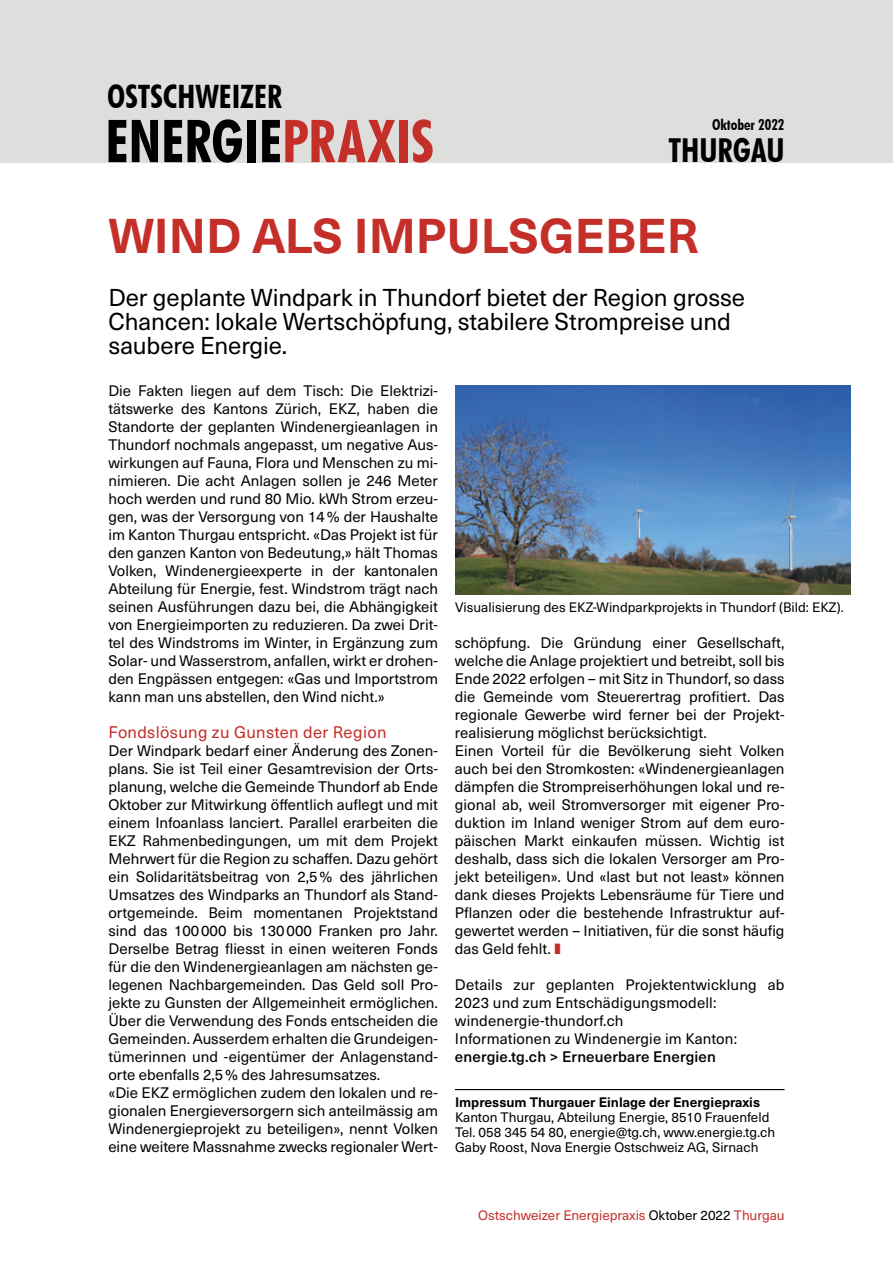
<style>
.page{position:relative;width:893px;height:1263px;background:#fff}
.page>*{position:absolute;margin:0;border:0;box-sizing:border-box;transform-origin:0 0}
.t1{font:700 condensed 59.25px "Futura BT";letter-spacing:-.005em;color:#000}
.t2{font:700 48px "Neue Haas Unica Pro";color:#c42f2a}
.t3{font:700 condensed 33px "Futura BT";color:#000}
.t4{font:700 condensed 32.25px "Futura BT";color:#000}
.t5{font:24px/24px "Neue Haas Unica Pro";letter-spacing:-.005em;color:#000}
.t6{font:16.5px "Neue Haas Unica Pro";letter-spacing:.02em;color:#c42f2a}
.t7{font:15px/18px "Neue Haas Unica Pro";color:#000}
.t8{font:500 15px "Neue Haas Unica Pro";letter-spacing:.01em;color:#000}
.t9{font:700 condensed 15px "Futura BT";color:#000}
.t10{font:13.5px/15px "Neue Haas Unica Pro";color:#000}
.t11{font:13.5px "Neue Haas Unica Pro";color:#c42f2a}
.t12{font:700 13.5px "Neue Haas Unica Pro";color:#000}
.s1{color:#c42f2a}
.s2{color:#000}
</style>
<div class="page">
<div style="left:0;top:0;width:893px;height:162px;background:#dededd"></div>
<hr style="left:455px;top:1089px;width:329px;height:1px;background:#000">
<img style="left:455px;top:386px;width:396px;height:208px">
<h3 class="t4" style="left:107px;top:77px;width:176px">OSTSCHWEIZER</h3>
<h1 class="t1" style="left:105px;top:105px;width:330px">ENERGIE<span class="s1">PRAXIS</span></h1>
<p class="t9" style="left:712px;top:116px;width:74px">Oktober 2022</p>
<h3 class="t3" style="left:668px;top:131px;width:118px">THURGAU</h3>
<h2 class="t2" style="left:108px;top:206px;width:592px">WIND ALS IMPULSGEBER</h2>
<h3 class="t5" style="left:108px;top:286px;width:638px">Der geplante Windpark in Thundorf bietet der Region grosse<br>Chancen: lokale Wertschöpfung, stabilere Strompreise und saubere Energie.</h3>
<p class="t7" style="left:108px;top:382px;width:331px;text-align:justify">Die Fakten liegen auf dem Tisch: Die Elektrizi&shy;tätswerke des Kantons Zürich, EKZ, haben die Standorte der geplanten Windenergieanlagen in Thundorf nochmals angepasst, um negative Aus&shy;wirkungen auf Fauna, Flora und Menschen zu mi&shy;nimieren. Die acht Anlagen sollen je 246 Meter hoch werden und rund 80 Mio. kWh Strom erzeu&shy;gen, was der Versorgung von 14% der Haushalte im Kanton Thurgau entspricht. «Das Projekt ist für den ganzen Kanton von Bedeutung,» hält Thomas Volken, Windenergieexperte in der kantonalen Abteilung für Energie, fest. Windstrom trägt nach seinen Ausführungen dazu bei, die Abhängigkeit von Energieimporten zu reduzieren. Da zwei Drit&shy;tel des Windstroms im Winter, in Ergänzung zum Solar- und Wasserstrom, anfallen, wirkt er drohen&shy;den Engpässen entgegen: «Gas und Importstrom kann man uns abstellen, den Wind nicht.»</p>
<p class="t6" style="left:108px;top:722px;width:280px">Fondslösung zu Gunsten der Region</p>
<p class="t7" style="left:108px;top:742px;width:331px">Der Windpark bedarf einer Änderung des Zonen&shy;plans. Sie ist Teil einer Gesamtrevision der Orts&shy;planung, welche die Gemeinde Thundorf ab Ende Oktober zur Mitwirkung öffentlich auflegt und mit einem Infoanlass lanciert. Parallel erarbeiten die EKZ Rahmenbedingungen, um mit dem Projekt Mehrwert für die Region zu schaffen. Dazu gehört ein Solidaritätsbeitrag von 2,5% des jährlichen Umsatzes des Windparks an Thundorf als Stand&shy;ortgemeinde. Beim momentanen Projektstand sind das 100000 bis 130000 Franken pro Jahr.<br>Derselbe Betrag fliesst in einen weiteren Fonds für die den Windenergieanlagen am nächsten ge&shy;legenen Nachbargemeinden. Das Geld soll Pro&shy;jekte zu Gunsten der Allgemeinheit ermöglichen.<br>Über die Verwendung des Fonds entscheiden die Gemeinden. Ausserdem erhalten die Grundeigen&shy;tümerinnen und -eigentümer der Anlagenstand&shy;orte ebenfalls 2,5% des Jahresumsatzes.<br>«Die EKZ ermöglichen zudem den lokalen und re&shy;gionalen Energieversorgern sich anteilmässig am Windenergieprojekt zu beteiligen», nennt Volken eine weitere Massnahme zwecks regionaler Wert-</p>
<p class="t10" style="left:455px;top:600px;width:390px">Visualisierung des EKZ-Windparkprojekts in Thundorf (Bild: EKZ).</p>
<p class="t7" style="left:455px;top:634px;width:331px">schöpfung. Die Gründung einer Gesellschaft, welche die Anlage projektiert und betreibt, soll bis Ende 2022 erfolgen – mit Sitz in Thundorf, so dass die Gemeinde vom Steuerertrag profitiert. Das regionale Gewerbe wird ferner bei der Projekt&shy;realisierung möglichst berücksichtigt.<br>Einen Vorteil für die Bevölkerung sieht Volken auch bei den Stromkosten: «Windenergieanlagen dämpfen die Strompreiserhöhungen lokal und re&shy;gional ab, weil Stromversorger mit eigener Pro&shy;duktion im Inland weniger Strom auf dem euro&shy;päischen Markt einkaufen müssen. Wichtig ist deshalb, dass sich die lokalen Versorger am Pro&shy;jekt beteiligen». Und «last but not least» können dank dieses Projekts Lebensräume für Tiere und Pflanzen oder die bestehende Infrastruktur auf&shy;gewertet werden – Initiativen, für die sonst häufig das Geld fehlt. <span class="s1">❚</span></p>
<p class="t7" style="left:455px;top:976px;width:331px">Details zur geplanten Projektentwicklung ab 2023 und zum Entschädigungsmodell: windenergie-thundorf.ch<br>Informationen zu Windenergie im Kanton:</p>
<p class="t8" style="left:455px;top:1048px;width:263px">energie.tg.ch &gt; Erneuerbare Energien</p>
<p class="t12" style="left:455px;top:1094px;width:307px">Impressum Thurgauer Einlage der Energiepraxis</p>
<p class="t10" style="left:455px;top:1110px;width:322px">Kanton Thurgau, Abteilung Energie, 8510 Frauenfeld<br>Tel. 058 345 54 80, energie@tg.ch, www.energie.tg.ch<br>Gaby Roost, Nova Energie Ostschweiz AG, Sirnach</p>
<p class="t11" style="left:478px;top:1207px;width:308px">Ostschweizer Energiepraxis <span class="s2">Oktober 2022</span> Thurgau</p>
</div>
